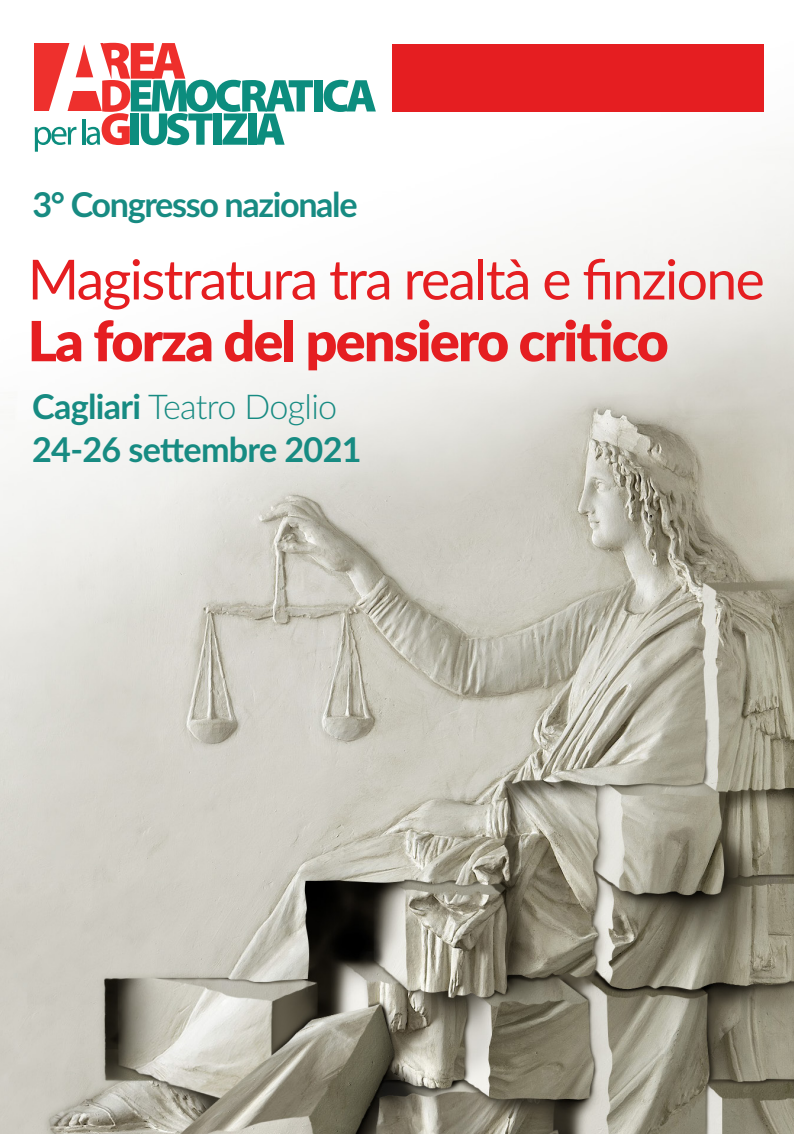
<style>
.page{position:relative;width:794px;height:1134px;background:#fff}
.page>*{position:absolute;margin:0;border:0;box-sizing:border-box;transform-origin:0 0}
.t1{font:55.32px "Lato";letter-spacing:-.03em;color:#e51e21}
.t2{font:900 55.32px "Lato";letter-spacing:-.03em;color:#e51e21}
.t3{font:700 34.16px/42.2px "Lato";letter-spacing:-.02em;color:#178b82}
.t4{font:700 34.16px "Lato";letter-spacing:-.04em;color:#178b82}
.s1{font-weight:300}
</style>
<div class="page">
<img style="left:0;top:155px;width:794px;height:979px">
<svg style="left:0;top:155px;width:457px;height:28px"></svg>
<div style="left:22px;top:31px;width:368px;height:126px;background:#fff"></div>
<svg style="left:35px;top:42px;width:278px;height:110px"></svg>
<div style="left:314px;top:80px;width:9px;height:31px;background:#0c8d7e"></div>
<svg style="left:323px;top:80px;width:53px;height:32px"></svg>
<div style="left:392px;top:44px;width:372px;height:68px;background:#e51e21"></div>
<p class="t4" style="left:32px;top:180px;width:327px">3° Congresso nazionale</p>
<p class="t1" style="left:28px;top:240px;width:738px">Magistratura tra realtà e finzione</p>
<p class="t2" style="left:28px;top:299px;width:642px">La forza del pensiero critico</p>
<p class="t3" style="left:32px;top:384px;width:331px">Cagliari <span class="s1">Teatro Doglio<br></span>24-26 settembre 2021</p>
</div>
